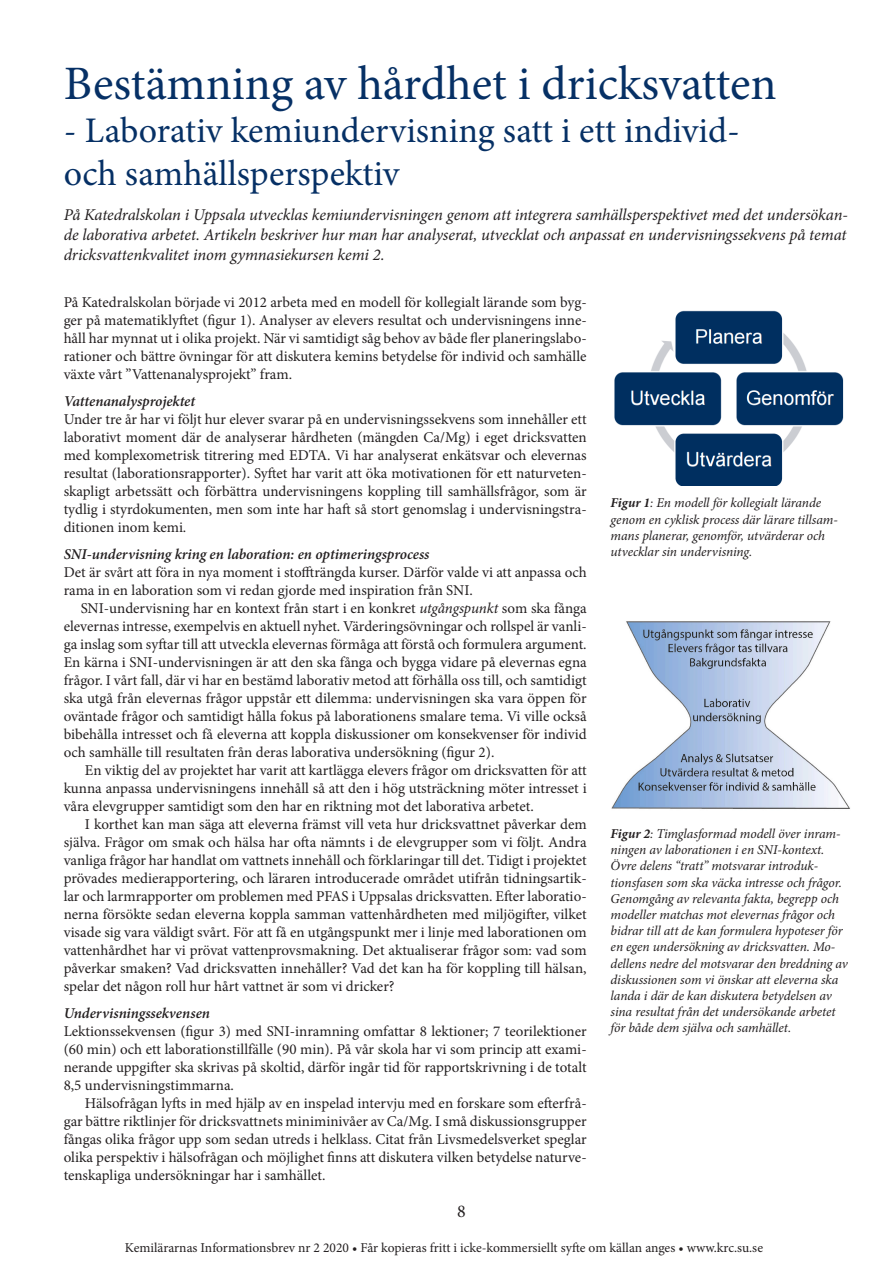
<style>
.page{position:relative;width:893px;height:1263px;background:#fff}
.page>*{position:absolute;margin:0;border:0;box-sizing:border-box;transform-origin:0 0}
.t1{font:48px "Minion Pro";color:#063065}
.t2{font:36px/43.2px "Minion Pro";color:#063065}
.t3{font:18px "Minion Pro";color:#231f20}
.t4{font:italic 16.5px/19.8px "Minion Pro";letter-spacing:-.01em;color:#231f20;text-align:justify}
.t5{font:15px/18px "Minion Pro";color:#231f20;text-align:justify}
.t6{font:italic 600 15px "Minion Pro";letter-spacing:-.005em;color:#231f20}
.t7{font:italic 13.5px/16.2px "Minion Pro";letter-spacing:-.005em;color:#231f20}
.t8{font:13.5px "Minion Pro";color:#231f20}
.s1{font-style:italic}
.s2{font-weight:700}
</style>
<div class="page">
<img style="left:614px;top:310px;width:230px;height:175px">
<img style="left:612px;top:621px;width:238px;height:188px">
<h1 class="t1" style="left:64px;top:51px;width:714px">Bestämning av hårdhet i dricksvatten</h1>
<h2 class="t2" style="left:64px;top:109px;width:678px">- Laborativ kemiundervisning satt i ett individ&shy;och samhällsperspektiv</h2>
<p class="t4" style="left:64px;top:205px;width:786px">På Katedralskolan i Uppsala utvecklas kemiundervisningen genom att integrera samhällsperspektivet med det undersökan&shy;de laborativa arbetet. Artikeln beskriver hur man har analyserat, utvecklat och anpassat en undervisningssekvens på temat dricksvattenkvalitet inom gymnasiekursen kemi 2.</p>
<p class="t5" style="left:64px;top:293px;width:524px">På Katedralskolan började vi 2012 arbeta med en modell för kollegialt lärande som byg&shy;ger på matematiklyftet (figur 1). Analyser av elevers resultat och undervisningens inne&shy;håll har mynnat ut i olika projekt. När vi samtidigt såg behov av både fler planeringslabo&shy;rationer och bättre övningar för att diskutera kemins betydelse för individ och samhälle växte vårt ”Vattenanalysprojekt” fram.</p>
<p class="t6" style="left:64px;top:391px;width:133px">Vattenanalysprojektet</p>
<p class="t5" style="left:64px;top:410px;width:525px">Under tre år har vi följt hur elever svarar på en undervisningssekvens som innehåller ett laborativt moment där de analyserar hårdheten (mängden Ca/Mg) i eget dricksvatten med komplexometrisk titrering med EDTA. Vi har analyserat enkätsvar och elevernas resultat (laborationsrapporter). Syftet har varit att öka motivationen för ett naturveten&shy;skapligt arbetssätt och förbättra undervisningens koppling till samhällsfrågor, som är tydlig i styrdokumenten, men som inte har haft så stort genomslag i undervisningstra&shy;ditionen inom kemi.</p>
<p class="t6" style="left:64px;top:544px;width:367px">SNI-undervisning kring en laboration: en optimeringsprocess</p>
<p class="t5" style="left:64px;top:563px;width:524px">Det är svårt att föra in nya moment i stoffträngda kurser. Därför valde vi att anpassa och rama in en laboration som vi redan gjorde med inspiration från SNI.</p>
<p class="t5" style="left:64px;top:599px;width:525px;text-indent:17px">SNI-undervisning har en kontext från start i en konkret <span class="s1">utgångspunkt</span> som ska fånga elevernas intresse, exempelvis en aktuell nyhet. Värderingsövningar och rollspel är vanli&shy;ga inslag som syftar till att utveckla elevernas förmåga att förstå och formulera argument.<br>En kärna i SNI-undervisningen är att den ska fånga och bygga vidare på elevernas egna frågor. I vårt fall, där vi har en bestämd laborativ metod att förhålla oss till, och samtidigt ska utgå från elevernas frågor uppstår ett dilemma: undervisningen ska vara öppen för oväntade frågor och samtidigt hålla fokus på laborationens smalare tema. Vi ville också bibehålla intresset och få eleverna att koppla diskussioner om konsekvenser för individ och samhälle till resultaten från deras laborativa undersökning (figur 2).</p>
<p class="t5" style="left:64px;top:761px;width:525px;text-indent:21px">En viktig del av projektet har varit att kartlägga elevers frågor om dricksvatten för att kunna anpassa undervisningens innehåll så att den i hög utsträckning möter intresset i våra elevgrupper samtidigt som den har en riktning mot det laborativa arbetet.</p>
<p class="t5" style="left:64px;top:815px;width:525px;text-indent:21px">I korthet kan man säga att eleverna främst vill veta hur dricksvattnet påverkar dem själva. Frågor om smak och hälsa har ofta nämnts i de elevgrupper som vi följt. Andra vanliga frågor har handlat om vattnets innehåll och förklaringar till det. Tidigt i projektet prövades medierapportering, och läraren introducerade området utifrån tidningsartik&shy;lar och larmrapporter om problemen med PFAS i Uppsalas dricksvatten. Efter laboratio&shy;nerna försökte sedan eleverna koppla samman vattenhårdheten med miljögifter, vilket visade sig vara väldigt svårt. För att få en utgångspunkt mer i linje med laborationen om vattenhårdhet har vi prövat vattenprovsmakning. Det aktualiserar frågor som: vad som påverkar smaken? Vad dricksvatten innehåller? Vad det kan ha för koppling till hälsan, spelar det någon roll hur hårt vattnet är som vi dricker?</p>
<p class="t6" style="left:64px;top:1003px;width:148px">Undervisningssekvensen</p>
<p class="t5" style="left:64px;top:1022px;width:524px">Lektionssekvensen (figur 3) med SNI-inramning omfattar 8 lektioner; 7 teorilektioner (60 min) och ett laborationstillfälle (90 min). På vår skola har vi som princip att exami&shy;nerande uppgifter ska skrivas på skoltid, därför ingår tid för rapportskrivning i de totalt 8,5 undervisningstimmarna.</p>
<p class="t5" style="left:64px;top:1094px;width:525px;text-indent:21px">Hälsofrågan lyfts in med hjälp av en inspelad intervju med en forskare som efterfrå&shy;gar bättre riktlinjer för dricksvattnets miniminivåer av Ca/Mg. I små diskussionsgrupper fångas olika frågor upp som sedan utreds i helklass. Citat från Livsmedelsverket speglar olika perspektiv i hälsofrågan och möjlighet finns att diskutera vilken betydelse naturve&shy;tenskapliga undersökningar har i samhället.</p>
<p class="t7" style="left:611px;top:495px;width:229px"><span class="s2">Figur 1</span>: En modell för kollegialt lärande genom en cyklisk process där lärare tillsam&shy;mans planerar, genomför, utvärderar och utvecklar sin undervisning.</p>
<p class="t7" style="left:611px;top:825px;width:239px"><span class="s2">Figur 2</span>: Timglasformad modell över inram&shy;ningen av laborationen i en SNI-kontext.<br>Övre delens “tratt” motsvarar introduk&shy;tionsfasen som ska väcka intresse och frågor.<br>Genomgång av relevanta fakta, begrepp och modeller matchas mot elevernas frågor och bidrar till att de kan formulera hypoteser för en egen undersökning av dricksvatten. Mo&shy;dellens nedre del motsvarar den breddning av diskussionen som vi önskar att eleverna ska landa i där de kan diskutera betydelsen av sina resultat från det undersökande arbetet för både dem själva och samhället.</p>
<p class="t3" style="left:457px;top:1199px;width:10px">8</p>
<p class="t8" style="left:125px;top:1238px;width:640px">Kemilärarnas Informationsbrev nr 2 2020 • Får kopieras fritt i icke-kommersiellt syfte om källan anges • www.krc.su.se</p>
</div>
